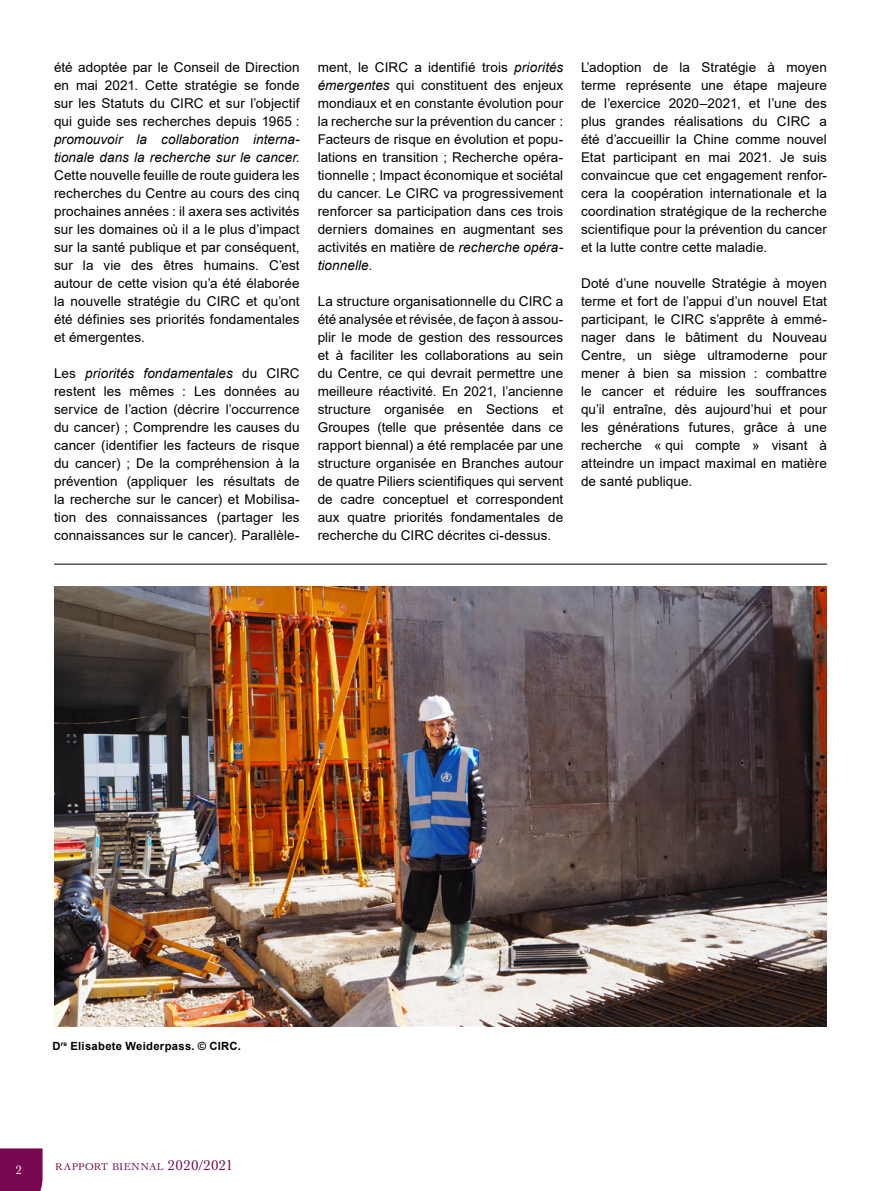
<style>
.page{position:relative;width:881px;height:1191px;background:#fff}
.page>*{position:absolute;margin:0;border:0;box-sizing:border-box;transform-origin:0 0}
.t1{font:13.5px/18px "Arial";letter-spacing:.005em;color:#000;text-align:justify}
.t2{font:12.75px "Cochin LT Std";color:#fff}
.t3{font:700 11.25px "Arial";letter-spacing:.025em;color:#000}
.t4{font:10.5px "Cochin LT Std";letter-spacing:.025em;color:#770751}
.s1{font-style:italic}
.s2{font-size:15px}
</style>
<div class="page">
<div style="left:0;top:1148px;width:43px;height:43px;background:#770751"></div>
<img style="left:54px;top:586px;width:772px;height:440px">
<hr style="left:54px;top:564px;width:772px;height:1px;background:#000">
<p class="t1" style="left:54px;top:58px;width:247px">été adoptée par le Conseil de Direction en mai 2021. Cette stratégie se fonde sur les Statuts du CIRC et sur l’objectif qui guide ses recherches depuis 1965 :</p>
<p class="t1" style="left:54px;top:130px;width:247px"><span class="s1">promouvoir la collaboration interna&shy;tionale dans la recherche sur le cancer</span>.<br>Cette nouvelle feuille de route guidera les recherches du Centre au cours des cinq prochaines années : il axera ses activités sur les domaines où il a le plus d’impact sur la santé publique et par conséquent, sur la vie des êtres humains. C’est autour de cette vision qu’a été élaborée la nouvelle stratégie du CIRC et qu’ont été définies ses priorités fondamentales et émergentes.</p>
<p class="t1" style="left:54px;top:364px;width:247px">Les <span class="s1">priorités fondamentales</span> du CIRC restent les mêmes : Les données au service de l’action (décrire l’occurrence du cancer) ; Comprendre les causes du cancer (identifier les facteurs de risque du cancer) ; De la compréhension à la prévention (appliquer les résultats de la recherche sur le cancer) et Mobilisa&shy;tion des connaissances (partager les connaissances sur le cancer). Parallèle-</p>
<p class="t1" style="left:317px;top:58px;width:247px">ment, le CIRC a identifié trois <span class="s1">priorités émergentes</span> qui constituent des enjeux mondiaux et en constante évolution pour la recherche sur la prévention du cancer :<br>Facteurs de risque en évolution et popu&shy;lations en transition ; Recherche opéra&shy;tionnelle ; Impact économique et sociétal du cancer. Le CIRC va progressivement renforcer sa participation dans ces trois derniers domaines en augmentant ses activités en matière de <span class="s1">recherche opéra&shy;tionnelle</span>.</p>
<p class="t1" style="left:317px;top:292px;width:247px">La structure organisationnelle du CIRC a été analysée et révisée, de façon à assou&shy;plir le mode de gestion des ressources et à faciliter les collaborations au sein du Centre, ce qui devrait permettre une meilleure réactivité. En 2021, l’ancienne structure organisée en Sections et Groupes (telle que présentée dans ce rapport biennal) a été remplacée par une structure organisée en Branches autour de quatre Piliers scientifiques qui servent de cadre conceptuel et correspondent aux quatre priorités fondamentales de recherche du CIRC décrites ci-dessus.</p>
<p class="t1" style="left:580px;top:58px;width:247px">L’adoption de la Stratégie à moyen terme représente une étape majeure de l’exercice 2020–2021, et l’une des plus grandes réalisations du CIRC a été d’accueillir la Chine comme nouvel Etat participant en mai 2021. Je suis convaincue que cet engagement renfor&shy;cera la coopération internationale et la coordination stratégique de la recherche scientifique pour la prévention du cancer et la lutte contre cette maladie.</p>
<p class="t1" style="left:580px;top:274px;width:247px">Doté d’une nouvelle Stratégie à moyen terme et fort de l’appui d’un nouvel Etat participant, le CIRC s’apprête à emmé&shy;nager dans le bâtiment du Nouveau Centre, un siège ultramoderne pour mener à bien sa mission : combattre le cancer et réduire les souffrances qu’il entraîne, dès aujourd’hui et pour les générations futures, grâce à une recherche « qui compte » visant à atteindre un impact maximal en matière de santé publique.</p>
<p class="t3" style="left:52px;top:1038px;width:190px">D<sup>re</sup> Elisabete Weiderpass. © CIRC.</p>
<p class="t2" style="left:16px;top:1162px;width:8px">2</p>
<p class="t4" style="left:55px;top:1161px;width:179px">RAPPORT BIENNAL <span class="s2">2020/2021</span></p>
</div>
